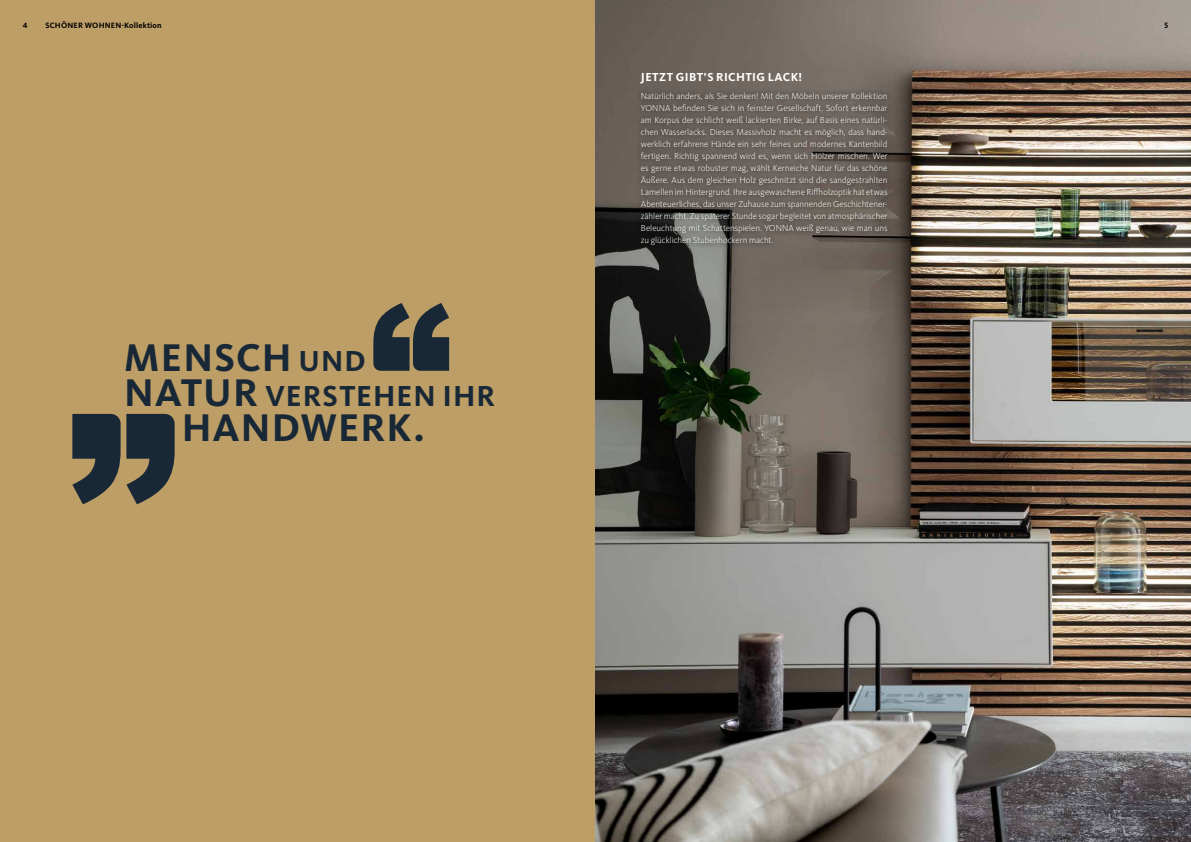
<style>
.page{position:relative;width:1191px;height:842px;background:#fff}
.page>*{position:absolute;margin:0;border:0;box-sizing:border-box;transform-origin:0 0}
.t1{font:700 40px "Kievit OT";letter-spacing:.025em;color:#192836}
.t2{font:700 30px "Kievit OT";letter-spacing:.035em;color:#192836}
.t3{font:700 12px "Kievit OT";letter-spacing:.035em;color:#fff}
.t4{font:300 9px/12px "Kievit OT";letter-spacing:-.005em;color:#fff;text-align:justify}
.t5{font:700 8px "Kievit OT";letter-spacing:.02em;color:#000}
.s1{font-size:30px}
.s2{font-size:40px}
</style>
<div class="page">
<div style="left:0;top:0;width:595px;height:842px;background:#bd9e66"></div>
<img style="left:595px;top:0;width:596px;height:842px">
<svg style="left:72px;top:414px;width:103px;height:90px"></svg>
<svg style="left:373px;top:303px;width:76px;height:68px"></svg>
<svg style="left:635px;top:87px;width:258px;height:164px;background:#605953"></svg>
<p class="t5" style="left:23px;top:21px;width:6px">4</p>
<p class="t5" style="left:45px;top:21px;width:118px">SCHÖNER WOHNEN-Kollektion</p>
<p class="t5" style="left:1164px;top:21px;width:5px">5</p>
<h1 class="t1" style="left:124px;top:334px;width:243px">MENSCH <span class="s1">UND</span></h1>
<h2 class="t2" style="left:124px;top:378px;width:372px"><span class="s2">NATUR</span> VERSTEHEN IHR</h2>
<h1 class="t1" style="left:182px;top:404px;width:244px">HANDWERK.</h1>
<h3 class="t3" style="left:641px;top:70px;width:163px">JETZT GIBT’S RICHTIG LACK!</h3>
<p class="t4" style="left:641px;top:91px;width:248px">Natürlich anders, als Sie denken! Mit den Möbeln unserer Kollektion YONNA befinden Sie sich in feinster Gesellschaft. Sofort erkennbar am Korpus der schlicht weiß lackierten Birke, auf Basis eines natürli&shy;chen Wasserlacks. Dieses Massivholz macht es möglich, dass hand&shy;werklich erfahrene Hände ein sehr feines und modernes Kantenbild fertigen. Richtig spannend wird es, wenn sich Hölzer mischen. Wer es gerne etwas robuster mag, wählt Kerneiche Natur für das schöne Äußere. Aus dem gleichen Holz geschnitzt sind die sandgestrahlten Lamellen im Hintergrund. Ihre ausgewaschene Riffholzoptik hat etwas Abenteuerliches, das unser Zuhause zum spannenden Geschichtener&shy;zähler macht. Zu späterer Stunde sogar begleitet von atmosphärischer Beleuchtung mit Schattenspielen. YONNA weiß genau, wie man uns zu glücklichen Stubenhockern macht.</p>
</div>
